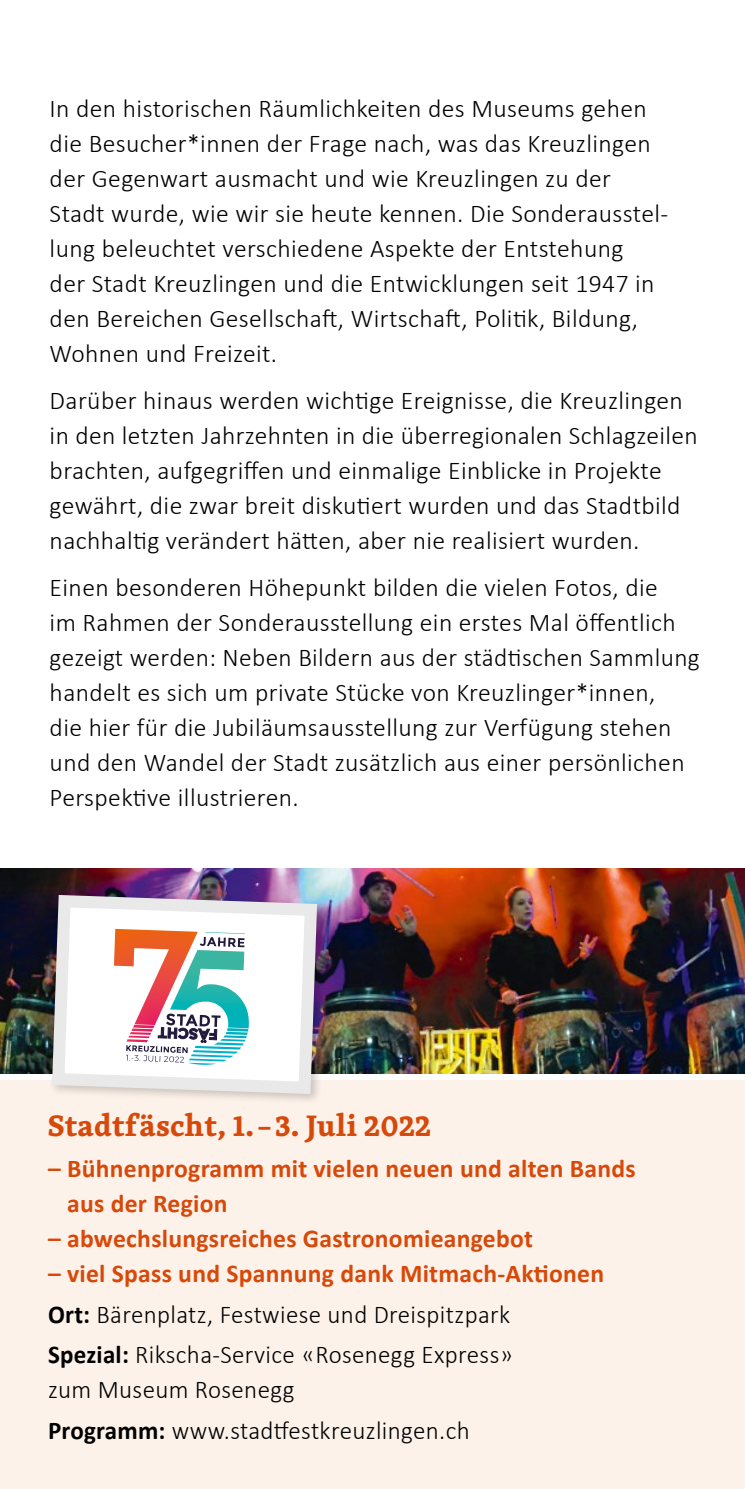
<style>
.page{position:relative;width:745px;height:1489px;background:#fff}
.page>*{position:absolute;margin:0;border:0;box-sizing:border-box;transform-origin:0 0}
.TEXT_grau{font:700 30.5px "Skolar PE";letter-spacing:.01em;color:#d84909}
.TEXT_grau-2{font:300 25.5px/35px "Calibri";letter-spacing:.015em;color:#000}
.TEXT_grau-3{font:700 25.5px/35px "Calibri";letter-spacing:.01em;color:#d84909}
.s1{font-weight:700}
.s2{font-family:"Univers"}
</style>
<div class="page">
<img style="left:0;top:868px;width:744px;height:204px">
<div style="left:0;top:1080px;width:744px;height:408px;background:#fcf2ea"></div>
<div style="left:49px;top:890px;width:279px;height:215px;background:#000;opacity:.2"></div>
<svg style="left:46px;top:888px;width:277px;height:212px"></svg>
<svg style="left:114px;top:928px;width:135px;height:136px"></svg>
<p class="TEXT_grau-2" style="left:50px;top:91px;width:619px">In den historischen Räumlichkeiten des Museums gehen die Besucher*innen der Frage nach, was das Kreuzlingen der Gegenwart ausmacht und wie Kreuzlingen zu der Stadt wurde, wie wir sie heute kennen. Die Sonderausstel&shy;lung beleuchtet verschiedene Aspekte der Entstehung<br>der Stadt Kreuzlingen und die Entwicklungen seit 1947 in den Bereichen Gesellschaft, Wirtschaft, Politik, Bildung, Wohnen und Freizeit.</p>
<p class="TEXT_grau-2" style="left:50px;top:383px;width:649px">Darüber hinaus werden wichtige Ereignisse, die Kreuzlingen in den letzten Jahrzehnten in die überregionalen Schlagzeilen brachten, aufgegriffen und einmalige Einblicke in Projekte gewährt, die zwar breit diskutiert wurden und das Stadtbild nachhaltig verändert hätten, aber nie realisiert wurden.</p>
<p class="TEXT_grau-2" style="left:50px;top:569px;width:651px">Einen besonderen Höhepunkt bilden die vielen Fotos, die<br>im Rahmen der Sonderausstellung ein erstes Mal öffentlich gezeigt werden: Neben Bildern aus der städtischen Sammlung handelt es sich um private Stücke von Kreuzlinger*innen,<br>die hier für die Jubiläumsausstellung zur Verfügung stehen und den Wandel der Stadt zusätzlich aus einer persönlichen Perspektive illustrieren.</p>
<p class="TEXT_grau" style="left:48px;top:1100px;width:384px">Stadtfäscht, 1. – 3. Juli 2022</p>
<p class="TEXT_grau-3" style="left:67px;top:1149px;width:569px;text-indent:-19px">– Bühnenprogramm mit vielen neuen und alten Bands aus der Region</p>
<p class="TEXT_grau-3" style="left:48px;top:1219px;width:486px">– abwechslungsreiches Gastronomieangebot</p>
<p class="TEXT_grau-3" style="left:48px;top:1254px;width:557px">– viel Spass und Spannung dank Mitmach-Aktionen</p>
<p class="TEXT_grau-2" style="left:48px;top:1296px;width:463px"><span class="s1">Ort:</span> Bärenplatz, Festwiese und Dreispitzpark</p>
<p class="TEXT_grau-2" style="left:48px;top:1336px;width:467px"><span class="s1">Spezial:</span> Rikscha-Service <span class="s2">«</span>Rosenegg Express<span class="s2">» </span>zum Museum Rosenegg</p>
<p class="TEXT_grau-2" style="left:48px;top:1412px;width:423px"><span class="s1">Programm:</span> www.stadtfestkreuzlingen.ch</p>
</div>
